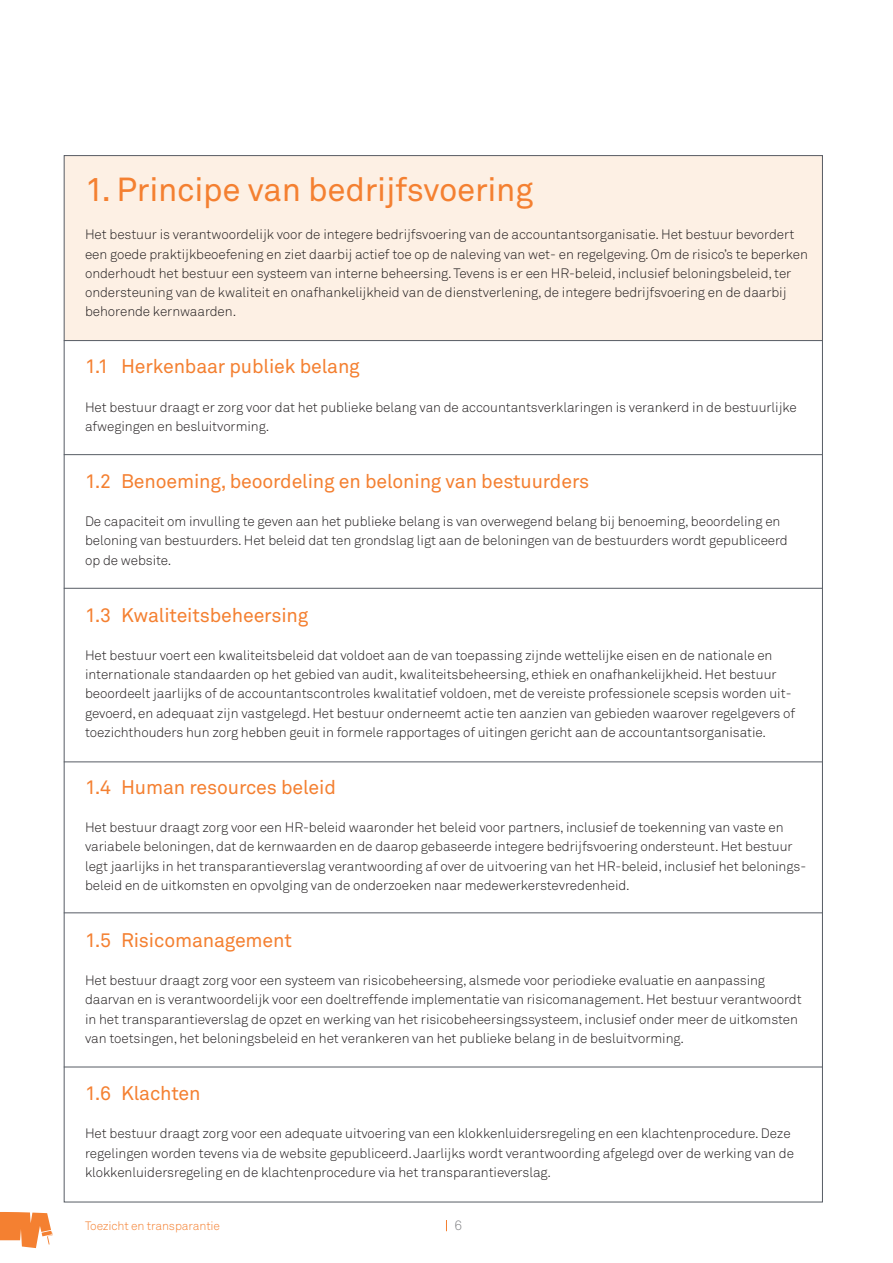
<style>
.page{position:relative;width:893px;height:1263px;background:#fff}
.page>*{position:absolute;margin:0;border:0;box-sizing:border-box;transform-origin:0 0}
.t1{font:33px "Akkurat";letter-spacing:-.01em;color:#f48031}
.t2{font:19.5px "Akkurat";letter-spacing:-.01em;color:#f48031}
.t3{font:300 13.5px/19.2px "Akkurat";letter-spacing:-.005em;color:#231f20}
.t4{font:300 13.5px "Akkurat";color:#838487}
.t5{font:300 12px "Akkurat";letter-spacing:-.01em;color:#f48031}
</style>
<div class="page">
<svg style="left:0;top:1212px;width:53px;height:36px"></svg>
<div style="left:0;top:1217px;width:14px;height:12px;background:#f48031"></div>
<div style="left:64px;top:156px;width:758px;height:185px;background:#fdf0e4"></div>
<hr style="left:64px;top:340px;width:758px;height:1px;background:#575c64">
<hr style="left:64px;top:588px;width:758px;height:1px;background:#575c64">
<hr style="left:64px;top:912px;width:758px;height:1px;background:#575c64">
<hr style="left:64px;top:1066px;width:758px;height:1px;background:#575c64">
<hr style="left:64px;top:454px;width:758px;height:1px;background:#575c64">
<hr style="left:64px;top:761px;width:758px;height:1px;background:#575c64">
<h1 class="t1" style="left:85px;top:169px;width:450px">1. Principe van bedrijfsvoering</h1>
<p class="t3" style="left:85px;top:225px;width:724px">Het bestuur is verantwoordelijk voor de integere bedrijfsvoering van de accountantsorganisatie. Het bestuur bevordert een goede praktijkbeoefening en ziet daarbij actief toe op de naleving van wet- en regelgeving. Om de risico’s te beperken onderhoudt het bestuur een systeem van interne beheersing. Tevens is er een HR-beleid, inclusief beloningsbeleid, ter ondersteuning van de kwaliteit en onafhankelijkheid van de dienstverlening, de integere bedrijfsvoering en de daarbij behorende kernwaarden.</p>
<h2 class="t2" style="left:85px;top:354px;width:276px">1.1 Herkenbaar publiek belang</h2>
<p class="t3" style="left:85px;top:397px;width:713px">Het bestuur draagt er zorg voor dat het publieke belang van de accountantsverklaringen is verankerd in de bestuurlijke afwegingen en besluitvorming.</p>
<h2 class="t2" style="left:85px;top:469px;width:506px">1.2 Benoeming, beoordeling en beloning van bestuurders</h2>
<p class="t3" style="left:85px;top:512px;width:704px">De capaciteit om invulling te geven aan het publieke belang is van overwegend belang bij benoeming, beoordeling en beloning van bestuurders. Het beleid dat ten grondslag ligt aan de beloningen van de bestuurders wordt gepubliceerd op de website.</p>
<h2 class="t2" style="left:85px;top:603px;width:225px">1.3 Kwaliteitsbeheersing</h2>
<p class="t3" style="left:85px;top:646px;width:712px">Het bestuur voert een kwaliteitsbeleid dat voldoet aan de van toepassing zijnde wettelijke eisen en de nationale en internationale standaarden op het gebied van audit, kwaliteitsbeheersing, ethiek en onafhankelijkheid. Het bestuur beoordeelt jaarlijks of de accountantscontroles kwalitatief voldoen, met de vereiste professionele scepsis worden uit&shy;gevoerd, en adequaat zijn vastgelegd. Het bestuur onderneemt actie ten aanzien van gebieden waarover regelgevers of toezichthouders hun zorg hebben geuit in formele rapportages of uitingen gericht aan de accountantsorganisatie.</p>
<h2 class="t2" style="left:85px;top:775px;width:252px">1.4 Human resources beleid</h2>
<p class="t3" style="left:85px;top:818px;width:723px">Het bestuur draagt zorg voor een HR-beleid waaronder het beleid voor partners, inclusief de toekenning van vaste en variabele beloningen, dat de kernwaarden en de daarop gebaseerde integere bedrijfsvoering ondersteunt. Het bestuur legt jaarlijks in het transparantieverslag verantwoording af over de uitvoering van het HR-beleid, inclusief het belonings&shy;beleid en de uitkomsten en opvolging van de onderzoeken naar medewerkerstevredenheid.</p>
<h2 class="t2" style="left:85px;top:928px;width:208px">1.5 Risicomanagement</h2>
<p class="t3" style="left:85px;top:971px;width:718px">Het bestuur draagt zorg voor een systeem van risicobeheersing, alsmede voor periodieke evaluatie en aanpassing daarvan en is verantwoordelijk voor een doeltreffende implementatie van risicomanagement. Het bestuur verantwoordt in het transparantieverslag de opzet en werking van het risicobeheersingssysteem, inclusief onder meer de uitkomsten van toetsingen, het beloningsbeleid en het verankeren van het publieke belang in de besluitvorming.</p>
<h2 class="t2" style="left:85px;top:1081px;width:117px">1.6 Klachten</h2>
<p class="t3" style="left:85px;top:1124px;width:710px">Het bestuur draagt zorg voor een adequate uitvoering van een klokkenluidersregeling en een klachtenprocedure. Deze regelingen worden tevens via de website gepubliceerd. Jaarlijks wordt verantwoording afgelegd over de werking van de klokkenluidersregeling en de klachtenprocedure via het transparantieverslag.</p>
<p class="t5" style="left:85px;top:1218px;width:137px">Toezicht en transparantie</p>
<p class="t4" style="left:454px;top:1217px;width:9px">6</p>
</div>
